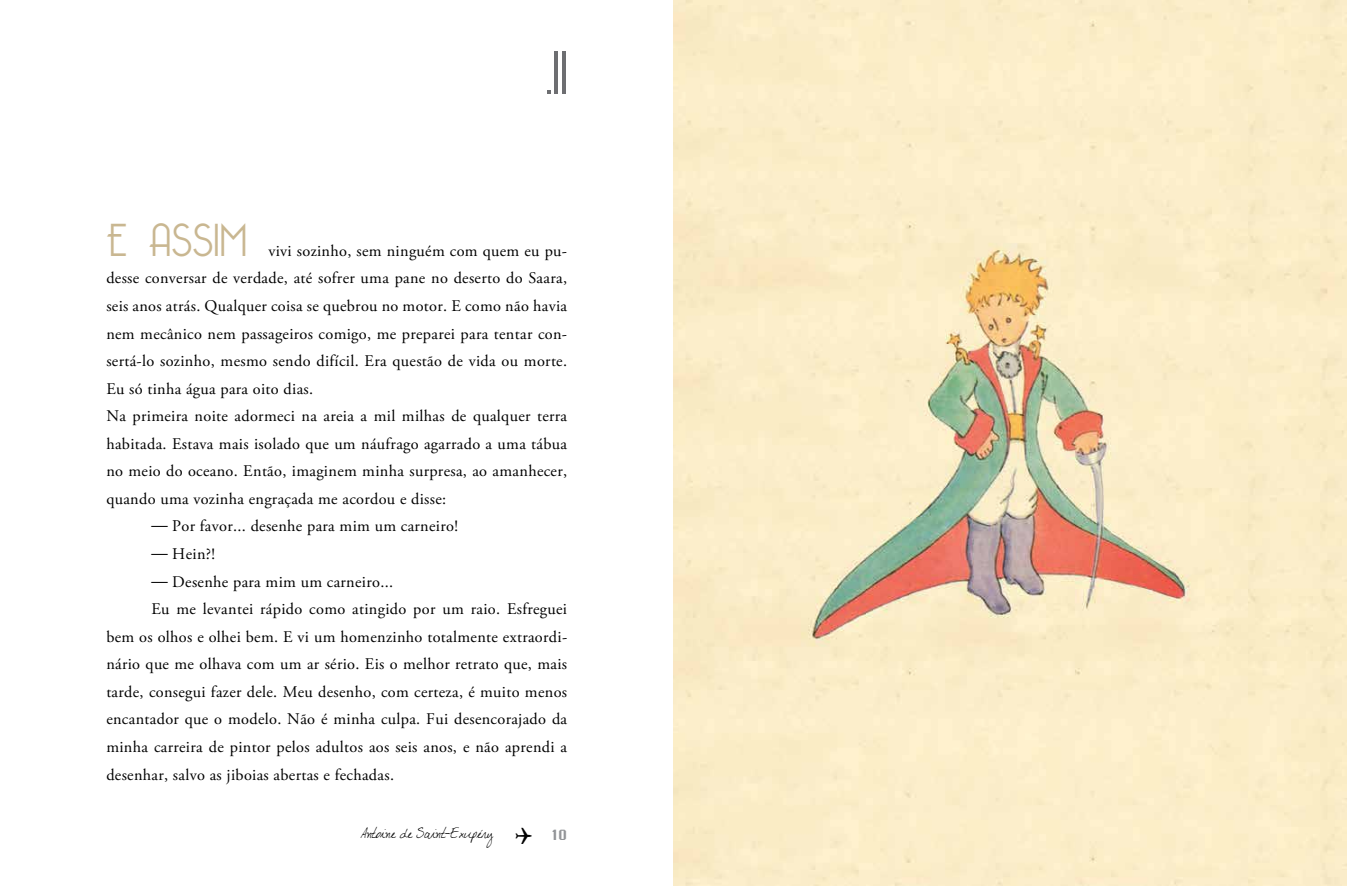
<style>
.page{position:relative;width:1347px;height:886px;background:#fff}
.page>*{position:absolute;margin:0;border:0;box-sizing:border-box;transform-origin:0 0}
.t1{font:300 60px "Bellerose";color:#6d6e71}
.t2{font:300 45px "Bellerose";letter-spacing:.02em;color:#c9b791}
.t3{font:16.25px/27.5px "Adobe Garamond Pro";letter-spacing:.02em;color:#000}
.t4{font:13.75px "Chicago Normal";color:#939598}
.t5{font:11.25px "DJB My Boyfriend's Handwriting";color:#000}
.s1{font-family:"Century Gothic"}
</style>
<div class="page">
<img style="left:673px;top:0;width:673px;height:886px">
<svg style="left:815px;top:827px;width:16px;height:17px"></svg>
<h1 class="t1" style="left:545px;top:39px;width:23px">.II</h1>
<h2 class="t2" style="left:106px;top:214px;width:142px">E ASSIM</h2>
<p class="t3" style="left:106px;top:237px;width:462px;text-indent:162px">vivi sozinho, sem ninguém com quem eu pu&shy;desse conversar de verdade, até sofrer uma pane no deserto do Saara, seis anos atrás. Qualquer coisa se quebrou no motor. E como não havia nem mecânico nem passageiros comigo, me preparei para tentar con&shy;sertá-lo sozinho, mesmo sendo difícil. Era questão de vida ou morte.<br>Eu só tinha água para oito dias.<br>Na primeira noite adormeci na areia a mil milhas de qualquer terra habitada. Estava mais isolado que um náufrago agarrado a uma tábua no meio do oceano. Então, imaginem minha surpresa, ao amanhecer, quando uma vozinha engraçada me acordou e disse:</p>
<p class="t3" style="left:151px;top:513px;width:308px"><span class="s1">—</span> Por favor... desenhe para mim um carneiro!</p>
<p class="t3" style="left:151px;top:541px;width:65px"><span class="s1">—</span> Hein?!</p>
<p class="t3" style="left:151px;top:568px;width:243px"><span class="s1">—</span> Desenhe para mim um carneiro...</p>
<p class="t3" style="left:151px;top:596px;width:417px">Eu me levantei rápido como atingido por um raio. Esfreguei</p>
<p class="t3" style="left:106px;top:623px;width:462px">bem os olhos e olhei bem. E vi um homenzinho totalmente extraordi-</p>
<p class="t3" style="left:106px;top:651px;width:462px">nário que me olhava com um ar sério. Eis o melhor retrato que, mais</p>
<p class="t3" style="left:106px;top:678px;width:462px">tarde, consegui fazer dele. Meu desenho, com certeza, é muito menos</p>
<p class="t3" style="left:106px;top:706px;width:462px">encantador que o modelo. Não é minha culpa. Fui desencorajado da</p>
<p class="t3" style="left:106px;top:734px;width:462px">minha carreira de pintor pelos adultos aos seis anos, e não aprendi a</p>
<p class="t3" style="left:106px;top:761px;width:289px">desenhar, salvo as jiboias abertas e fechadas.</p>
<p class="t5" style="left:361px;top:827px;width:134px">Antoine de Saint-Exupéry</p>
<p class="t4" style="left:550px;top:825px;width:18px">10</p>
</div>
